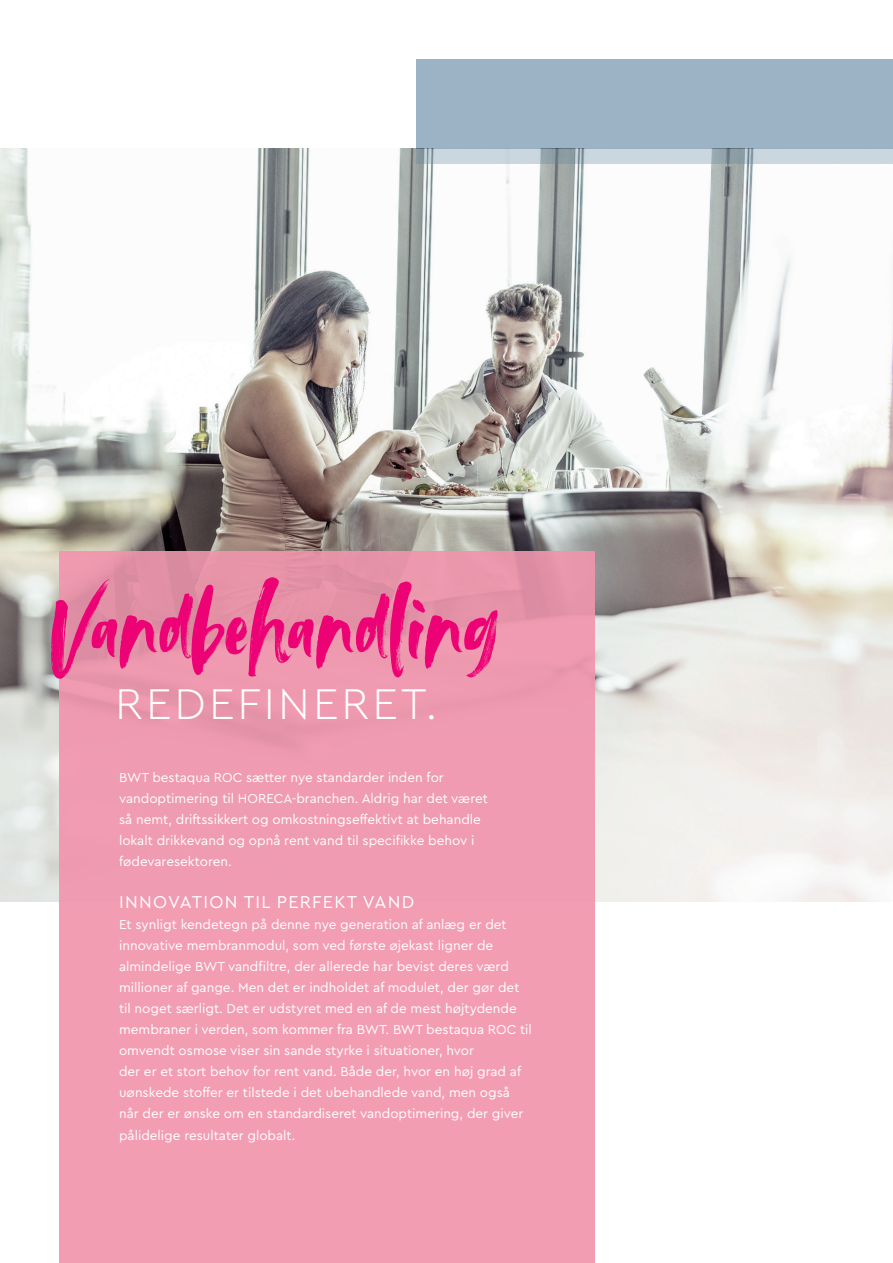
<style>
.page{position:relative;width:893px;height:1263px;background:#fff}
.page>*{position:absolute;margin:0;border:0;box-sizing:border-box;transform-origin:0 0}
.t1{font:108px "Avallon";color:#ed0275}
.t2{font:300 45px "Cera PRO";letter-spacing:.07em;color:#fff}
.t3{font:18px "Cera PRO";letter-spacing:.07em;color:#fff}
.t4{font:13.5px/21px "Cera PRO";color:#fff}
</style>
<div class="page">
<img style="left:0;top:149px;width:893px;height:752px">
<svg style="left:417px;top:149px;width:476px;height:15px;background:#becbd3"></svg>
<div style="left:60px;top:551px;width:535px;height:712px;background:linear-gradient(to bottom,#e995ab,#f6a0b6)"></div>
<div style="left:417px;top:60px;width:476px;height:89px;background:#9bb3c4"></div>
<h1 class="t1" style="left:47px;top:556px;width:453px">Vandbehandling</h1>
<h2 class="t2" style="left:115px;top:674px;width:324px">REDEFINERET.</h2>
<p class="t4" style="left:119px;top:767px;width:370px">BWT bestaqua ROC sætter nye standarder inden for vandoptimering til HORECA-branchen. Aldrig har det været så nemt, driftssikkert og omkostningseffektivt at behandle lokalt drikkevand og opnå rent vand til specifikke behov i fødevaresektoren.</p>
<h3 class="t3" style="left:119px;top:890px;width:297px">INNOVATION TIL PERFEKT VAND</h3>
<p class="t4" style="left:119px;top:914px;width:414px">Et synligt kendetegn på denne nye generation af anlæg er det innovative membranmodul, som ved første øjekast ligner de almindelige BWT vandfiltre, der allerede har bevist deres værd millioner af gange. Men det er indholdet af modulet, der gør det til noget særligt. Det er udstyret med en af de mest højtydende membraner i verden, som kommer fra BWT. BWT bestaqua ROC til omvendt osmose viser sin sande styrke i situationer, hvor<br>der er et stort behov for rent vand. Både der, hvor en høj grad af uønskede stoffer er tilstede i det ubehandlede vand, men også når der er ønske om en standardiseret vandoptimering, der giver pålidelige resultater globalt.</p>
</div>
